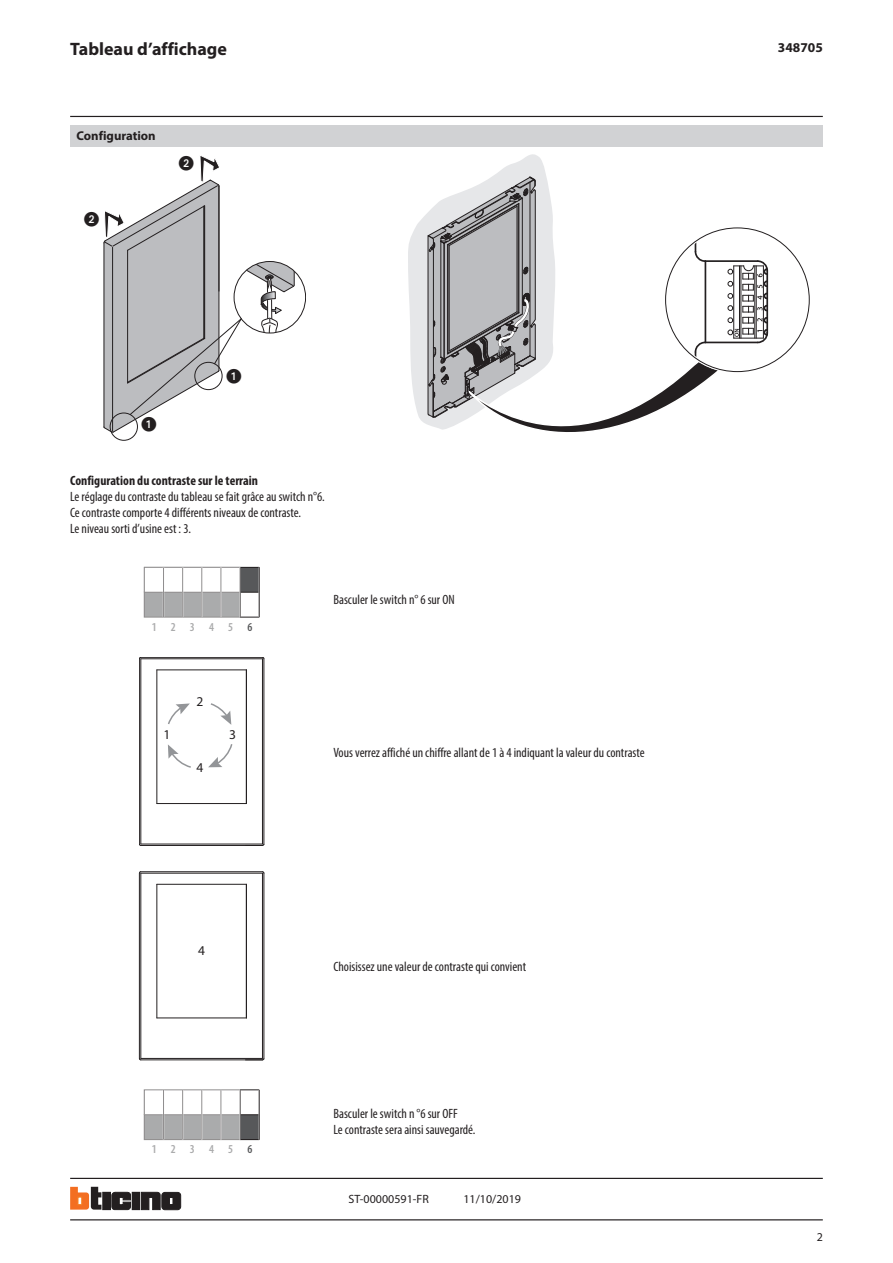
<style>
.page{position:relative;width:893px;height:1263px;background:#fff}
.page>*{position:absolute;margin:0;border:0;box-sizing:border-box;transform-origin:0 0}
.t1{font:700 18px "Myriad Pro";color:#231f20}
.t2{font:15px "European Pi One";color:#231f20}
.t3{font:condensed 13.5px/16.2px "Myriad Pro";color:#231f20}
.t4{font:700 condensed 13.5px "Myriad Pro";color:#231f20}
.t5{font:700 13.5px "Myriad Pro";color:#231f20}
.t6{font:13.5px "Myriad Pro";color:#231f20}
.t7{font:700 12.75px "Myriad Pro";color:#231f20}
.t8{font:600 condensed 12.15px "Myriad Pro";letter-spacing:1.165em;color:#57585a}
.t9{font:12px "Myriad Pro";color:#231f20}
</style>
<div class="page">
<hr style="left:70px;top:1219px;width:753px;height:1px;background:#231f20">
<hr style="left:70px;top:1178px;width:753px;height:1px;background:#231f20">
<div style="left:103px;top:1192px;width:7px;height:17px;background:#231f20"></div>
<div style="left:132px;top:1192px;width:8px;height:17px;background:#231f20"></div>
<svg style="left:141px;top:1192px;width:40px;height:18px"></svg>
<svg style="left:70px;top:1187px;width:31px;height:22px"></svg>
<svg style="left:112px;top:1192px;width:19px;height:18px"></svg>
<hr style="left:70px;top:116px;width:753px;height:1px;background:#231f20">
<div style="left:110px;top:413px;width:28px;height:28px;border:1px solid #231f20;border-radius:50%"></div>
<svg style="left:104px;top:155px;width:191px;height:278px"></svg>
<svg style="left:408px;top:154px;width:361px;height:278px"></svg>
<svg style="left:139px;top:657px;width:125px;height:189px"></svg>
<svg style="left:139px;top:871px;width:126px;height:189px"></svg>
<svg style="left:240px;top:567px;width:20px;height:51px"></svg>
<hr style="left:240px;top:567px;width:1px;height:50px;background:#231f20">
<hr style="left:258px;top:567px;width:2px;height:50px;background:#fff">
<hr style="left:259px;top:567px;width:1px;height:50px;background:#231f20">
<svg style="left:144px;top:567px;width:96px;height:51px"></svg>
<svg style="left:240px;top:1089px;width:20px;height:51px"></svg>
<hr style="left:240px;top:1090px;width:1px;height:49px;background:#231f20">
<hr style="left:258px;top:1090px;width:2px;height:49px;background:#fff">
<hr style="left:259px;top:1090px;width:1px;height:49px;background:#231f20">
<svg style="left:144px;top:1089px;width:96px;height:52px"></svg>
<div style="left:70px;top:125px;width:753px;height:22px;background:#d1d2d4"></div>
<h1 class="t1" style="left:70px;top:37px;width:158px">Tableau d’affichage</h1>
<p class="t7" style="left:77px;top:128px;width:81px">Configuration</p>
<p class="t2" style="left:84px;top:211px;width:17px">2</p>
<p class="t2" style="left:179px;top:154px;width:16px">2</p>
<p class="t2" style="left:142px;top:416px;width:16px">1</p>
<p class="t2" style="left:226px;top:368px;width:16px">1</p>
<p class="t4" style="left:70px;top:472px;width:189px">Configuration du contraste sur le terrain</p>
<p class="t3" style="left:70px;top:488px;width:256px">Le réglage du contraste du tableau se fait grâce au switch n°6.<br>Ce contraste comporte 4 différents niveaux de contraste.<br>Le niveau sorti d’usine est : 3.</p>
<p class="t8" style="left:152px;top:619px;width:102px">123456</p>
<p class="t3" style="left:333px;top:591px;width:123px">Basculer le switch n° 6 sur ON</p>
<p class="t6" style="left:196px;top:693px;width:8px">2</p>
<p class="t6" style="left:163px;top:726px;width:8px">1</p>
<p class="t6" style="left:229px;top:726px;width:8px">3</p>
<p class="t6" style="left:196px;top:759px;width:8px">4</p>
<p class="t3" style="left:333px;top:744px;width:313px">Vous verrez affiché un chiffre allant de 1 à 4 indiquant la valeur du contraste</p>
<p class="t6" style="left:198px;top:942px;width:8px">4</p>
<p class="t8" style="left:152px;top:1142px;width:102px">123456</p>
<p class="t3" style="left:333px;top:958px;width:194px">Choisissez une valeur de contraste qui convient</p>
<p class="t3" style="left:333px;top:1105px;width:144px">Basculer le switch n °6 sur OFF<br>Le contraste sera ainsi sauvegardé.</p>
<p class="t9" style="left:349px;top:1192px;width:82px">ST-00000591-FR</p>
<p class="t9" style="left:463px;top:1192px;width:59px">11/10/2019</p>
<p class="t5" style="left:778px;top:38px;width:46px">348705</p>
<p class="t9" style="left:817px;top:1229px;width:8px">2</p>
</div>
